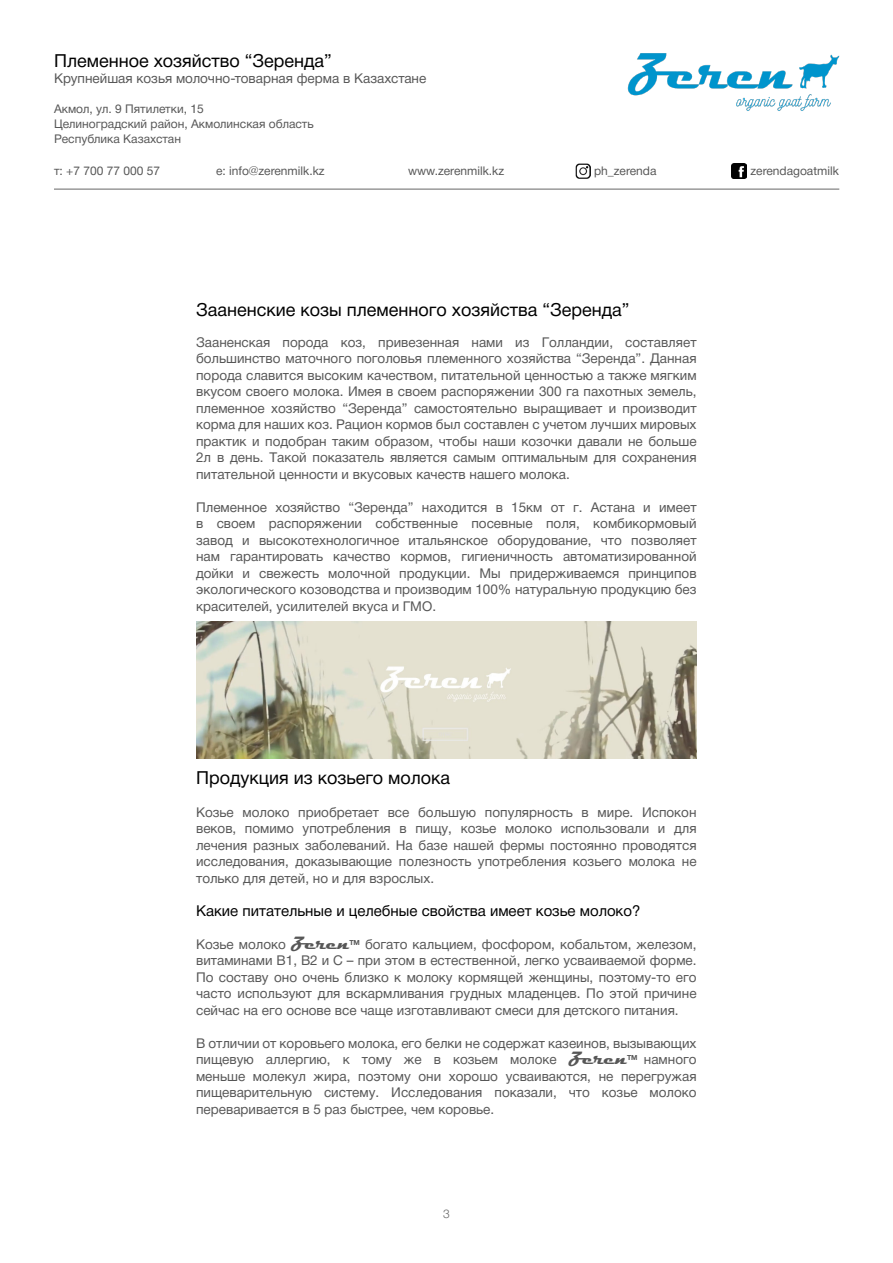
<style>
.page{position:relative;width:893px;height:1263px;background:#fff}
.page>*{position:absolute;margin:0;border:0;box-sizing:border-box;transform-origin:0 0}
.t1{font:18px "Helvetica Neue Cyr";color:#000}
.t2{font:15px "Helvetica Neue Cyr";color:#000}
.t3{font:13.5px/16.5px "Helvetica Neue Cyr";color:#575757;text-align:justify}
.t4{font:12px/15px "Helvetica Neue Cyr";color:#575757}
.t5{font:300 12px "Helvetica Neue Cyr";color:#666}
.s1{font-family:"Magneto";font-weight:700;font-size:18px}
</style>
<div class="page">
<img style="left:627px;top:53px;width:213px;height:58px">
<img style="left:575px;top:164px;width:15px;height:14px">
<img style="left:731px;top:164px;width:15px;height:14px">
<hr style="left:54px;top:189px;width:785px;height:1px;background:#666">
<img style="left:196px;top:621px;width:501px;height:137px">
<h1 class="t1" style="left:54px;top:51px;width:279px">Племенное хозяйство “Зеренда”</h1>
<p class="t3" style="left:54px;top:70px;width:374px">Крупнейшая козья молочно-товарная ферма в Казахстане</p>
<p class="t4" style="left:54px;top:102px;width:261px">Акмол, ул. 9 Пятилетки, 15<br>Целиноградский район, Акмолинская область<br>Республика Казахстан</p>
<p class="t4" style="left:54px;top:163px;width:108px">т: +7 700 77 000 57</p>
<p class="t4" style="left:216px;top:163px;width:110px">е: info@zerenmilk.kz</p>
<p class="t4" style="left:408px;top:163px;width:98px">www.zerenmilk.kz</p>
<p class="t4" style="left:594px;top:163px;width:64px">ph_zerenda</p>
<p class="t4" style="left:750px;top:163px;width:90px">zerendagoatmilk</p>
<p class="t1" style="left:196px;top:300px;width:435px">Зааненские козы племенного хозяйства “Зеренда”</p>
<p class="t3" style="left:196px;top:334px;width:502px">Зааненская порода коз, привезенная нами из Голландии, составляет большинство маточного поголовья племенного хозяйства “Зеренда”. Данная порода славится высоким качеством, питательной ценностью а также мягким вкусом своего молока. Имея в своем распоряжении 300 га пахотных земель, племенное хозяйство “Зеренда” самостоятельно выращивает и производит корма для наших коз. Рацион кормов был составлен с учетом лучших мировых практик и подобран таким образом, чтобы наши козочки давали не больше 2л в день. Такой показатель является самым оптимальным для сохранения питательной ценности и вкусовых качеств нашего молока.</p>
<p class="t3" style="left:196px;top:499px;width:502px">Племенное хозяйство “Зеренда” находится в 15км от г. Астана и имеет в своем распоряжении собственные посевные поля, комбикормовый завод и высокотехнологичное итальянское оборудование, что позволяет нам гарантировать качество кормов, гигиеничность автоматизированной дойки и свежесть молочной продукции. Мы придерживаемся принципов экологического козоводства и производим 100% натуральную продукцию без красителей, усилителей вкуса и ГМО.</p>
<p class="t1" style="left:196px;top:767px;width:256px">Продукция из козьего молока</p>
<p class="t3" style="left:196px;top:804px;width:502px">Козье молоко приобретает все большую популярность в мире. Испокон веков, помимо употребления в пищу, козье молоко использовали и для лечения разных заболеваний. На базе нашей фермы постоянно проводятся исследования, доказывающие полезность употребления козьего молока не только для детей, но и для взрослых.</p>
<p class="t2" style="left:196px;top:902px;width:446px">Какие питательные и целебные свойства имеет козье молоко?</p>
<p class="t3" style="left:196px;top:936px;width:502px">Козье молоко <span class="s1">Zeren</span><sup>TM</sup> богато кальцием, фосфором, кобальтом, железом, витаминами В1, В2 и С – при этом в естественной, легко усваиваемой форме.<br>По составу оно очень близко к молоку кормящей женщины, поэтому-то его часто используют для вскармливания грудных младенцев. По этой причине сейчас на его основе все чаще изготавливают смеси для детского питания.</p>
<p class="t3" style="left:196px;top:1035px;width:502px">В отличии от коровьего молока, его белки не содержат казеинов, вызывающих пищевую аллергию, к тому же в козьем молоке <span class="s1">Zeren</span><sup>TM</sup> намного меньше молекул жира, поэтому они хорошо усваиваются, не перегружая пищеварительную систему. Исследования показали, что козье молоко переваривается в 5 раз быстрее, чем коровье.</p>
<p class="t5" style="left:443px;top:1207px;width:8px">3</p>
</div>
